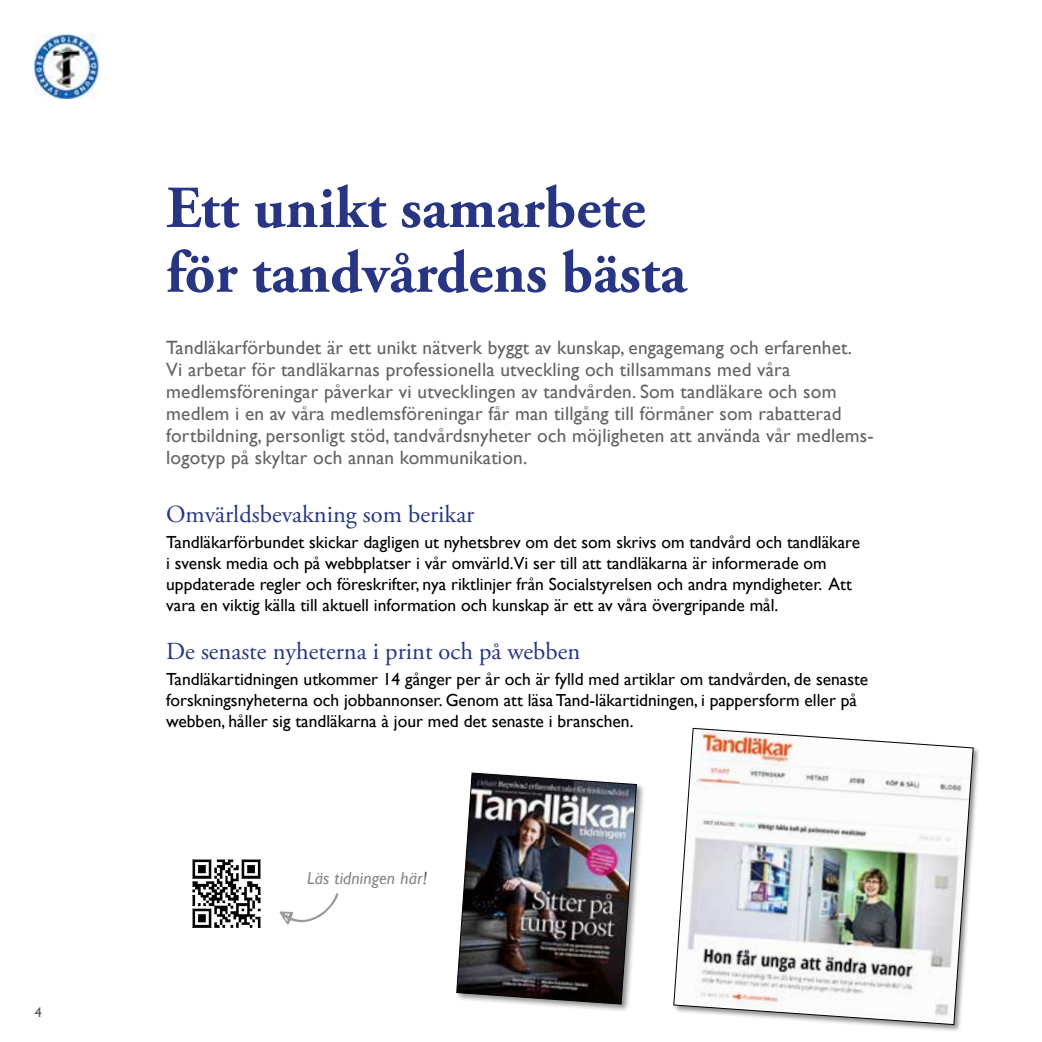
<style>
.page{position:relative;width:1042px;height:1042px;background:#fff}
.page>*{position:absolute;margin:0;border:0;box-sizing:border-box;transform-origin:0 0}
.t1{font:700 59.5px/64.8px "Adobe Garamond Pro";color:#283583}
.t2{font:24.5px "Adobe Garamond Pro";color:#283583}
.t3{font:19.25px/22.1px "Gill Sans";letter-spacing:.01em;color:#646363}
.t4{font:17.5px/21px "Gill Sans";color:#000}
.t5{font:italic 17.5px "Gill Sans";letter-spacing:.01em;color:#878787}
.t6{font:14px "Gill Sans";color:#575756}
.s1{color:#575756}
</style>
<div class="page">
<img style="left:35px;top:35px;width:65px;height:63px">
<div style="left:455px;top:771px;width:190px;height:242px;background:#000;opacity:.45"></div>
<img style="left:456px;top:772px;width:181px;height:232px">
<img style="left:192px;top:859px;width:69px;height:69px">
<svg style="left:280px;top:893px;width:58px;height:32px"></svg>
<div style="left:672px;top:727px;width:309px;height:305px;background:#000;opacity:.45"></div>
<img style="left:673px;top:728px;width:300px;height:297px">
<p class="t6" style="left:35px;top:1004px;width:8px">4</p>
<h1 class="t1" style="left:166px;top:177px;width:522px">Ett unikt samarbete för tandvårdens bästa</h1>
<p class="t3" style="left:166px;top:336px;width:709px">Tandläkarförbundet är ett unikt nätverk byggt av kunskap, engagemang och erfarenhet.<br>Vi arbetar för tandläkarnas professionella utveckling och tillsammans med våra medlemsföreningar påverkar vi utvecklingen av tandvården. Som tandläkare och som medlem i en av våra medlemsföreningar får man tillgång till förmåner som rabatterad fortbildning, personligt stöd, tandvårdsnyheter och möjligheten att använda vår medlems&shy;logotyp på skyltar och annan kommunikation.</p>
<h2 class="t2" style="left:166px;top:500px;width:310px">Omvärldsbevakning som berikar</h2>
<p class="t4" style="left:166px;top:532px;width:695px">Tandläkarförbundet skickar dagligen ut nyhetsbrev om det som skrivs om tandvård och tandläkare i svensk media och på webbplatser i vår omvärld.Vi ser till att tandläkarna är informerade om uppdaterade regler och föreskrifter, nya riktlinjer från Socialstyrelsen och andra myndigheter. Att vara en viktig källa till aktuell information och kunskap är ett av våra övergripande mål.</p>
<h2 class="t2" style="left:166px;top:637px;width:416px">De senaste nyheterna i print och på webben</h2>
<p class="t4" style="left:166px;top:669px;width:703px">Tandläkartidningen utkommer 14 gånger per år och är fylld med artiklar om tandvården, de senaste forskningsnyheterna och jobbannonser. Genom att läsa Tand-läkartidningen, i pappersform eller på webben, håller sig tandläkarna à jour med det senaste i branschen.</p>
<p class="t5" style="left:307px;top:867px;width:121px">Läs tidningen här<span class="s1">!</span></p>
</div>
